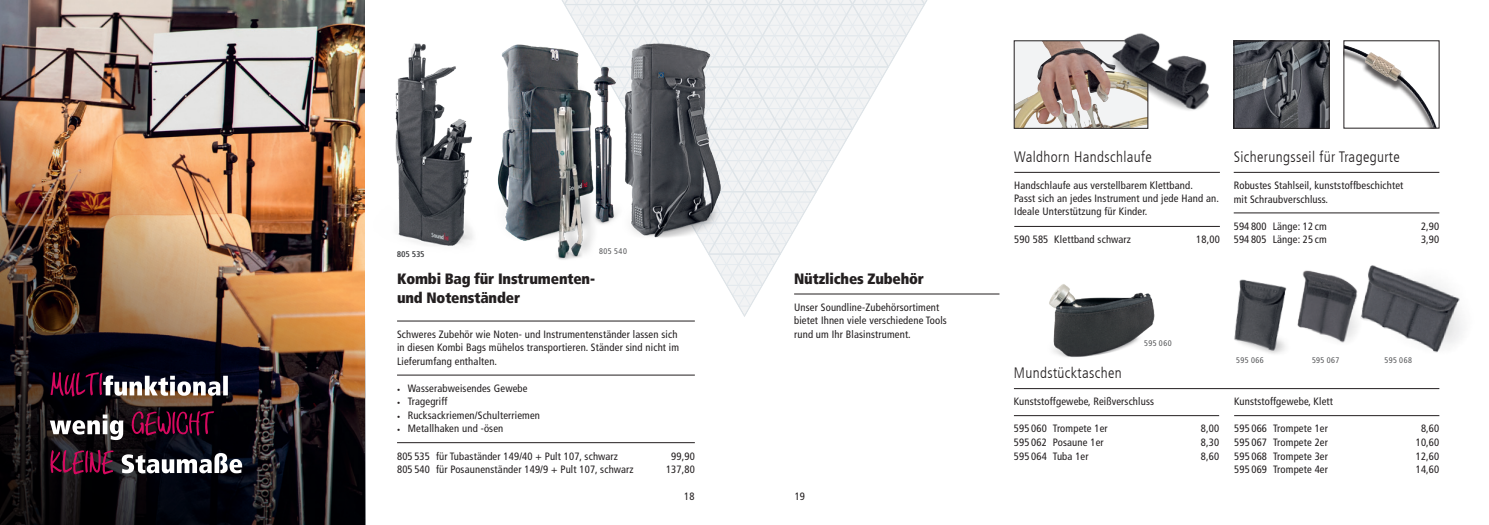
<style>
.page{position:relative;width:1489px;height:525px;background:#fff}
.page>*{position:absolute;margin:0;border:0;box-sizing:border-box;transform-origin:0 0}
.t1{font:300 condensed 15px "Frutiger LT Com";letter-spacing:.025em;color:#231f20}
.t2{font:900 condensed 15px/18.8px "Frutiger LT Com";letter-spacing:-.01em;color:#231f20}
.t3{font:condensed 10.62px/13.5px "Frutiger LT Com";letter-spacing:.015em;color:#231f20}
.t4{font:condensed 8.12px "Frutiger LT Com";letter-spacing:.055em;color:#57585a}
.s1{font-size:6.25px}
</style>
<div class="page">
<svg style="left:561px;top:0;width:383px;height:317px"></svg>
<img style="left:395px;top:43px;width:78px;height:203px">
<img style="left:497px;top:42px;width:147px;height:221px">
<img style="left:622px;top:41px;width:101px;height:198px">
<img style="left:0;top:0;width:364px;height:101px">
<img style="left:0;top:101px;width:365px;height:423px">
<img style="left:1049px;top:284px;width:106px;height:73px">
<img style="left:1235px;top:43px;width:92px;height:83px">
<div style="left:1233px;top:41px;width:96px;height:87px;border:1px solid #231f20"></div>
<img style="left:1300px;top:270px;width:46px;height:73px">
<img style="left:1234px;top:279px;width:66px;height:75px">
<img style="left:1015px;top:43px;width:130px;height:83px">
<img style="left:1097px;top:33px;width:112px;height:91px">
<img style="left:1345px;top:45px;width:91px;height:81px">
<img style="left:1346px;top:265px;width:117px;height:88px">
<hr style="left:397px;top:320px;width:297px;height:1px;background:#231f20">
<hr style="left:397px;top:374px;width:297px;height:1px;background:#231f20">
<hr style="left:397px;top:442px;width:297px;height:1px;background:#231f20">
<svg style="left:122px;top:452px;width:120px;height:21px"></svg>
<svg style="left:50px;top:449px;width:63px;height:25px;background:#51112e"></svg>
<svg style="left:132px;top:411px;width:82px;height:24px;background:#440623"></svg>
<svg style="left:50px;top:414px;width:73px;height:26px"></svg>
<svg style="left:50px;top:372px;width:178px;height:24px"></svg>
<hr style="left:1014px;top:172px;width:205px;height:1px;background:#231f20">
<hr style="left:1014px;top:226px;width:205px;height:1px;background:#231f20">
<hr style="left:1233px;top:172px;width:206px;height:1px;background:#231f20">
<hr style="left:1233px;top:212px;width:206px;height:1px;background:#231f20">
<hr style="left:794px;top:293px;width:205px;height:1px;background:#231f20">
<hr style="left:1013px;top:388px;width:426px;height:1px;background:#231f20">
<hr style="left:1013px;top:415px;width:205px;height:1px;background:#231f20">
<hr style="left:1233px;top:415px;width:206px;height:1px;background:#231f20">
<p class="t4" style="left:397px;top:249px;width:29px">805 535</p>
<p class="t4" style="left:599px;top:246px;width:29px">805 540</p>
<h1 class="t2" style="left:397px;top:269px;width:199px">Kombi Bag für Instrumenten&shy;und Notenständer</h1>
<p class="t3" style="left:397px;top:327px;width:283px">Schweres Zubehör wie Noten- und Instrumentenständer lassen sich in diesen Kombi Bags mühelos transportieren. Ständer sind nicht im<br>Lieferumfang enthalten.</p>
<p class="t3" style="left:397px;top:381px;width:132px"><span class="s1">•</span> Wasserabweisendes Gewebe</p>
<p class="t3" style="left:397px;top:395px;width:52px"><span class="s1">•</span> Tragegriff</p>
<p class="t3" style="left:397px;top:408px;width:144px"><span class="s1">•</span> Rucksackriemen/Schulterriemen</p>
<p class="t3" style="left:397px;top:422px;width:108px"><span class="s1">•</span> Metallhaken und -ösen</p>
<p class="t3" style="left:397px;top:449px;width:222px">805 535 für Tubaständer 149/40 + Pult 107, schwarz</p>
<p class="t3" style="left:671px;top:449px;width:25px">99,90</p>
<p class="t3" style="left:397px;top:462px;width:238px">805 540 für Posaunenständer 149/9 + Pult 107, schwarz</p>
<p class="t3" style="left:666px;top:462px;width:30px">137,80</p>
<h1 class="t2" style="left:794px;top:269px;width:131px">Nützliches Zubehör</h1>
<p class="t3" style="left:794px;top:300px;width:154px">Unser Soundline-Zubehörsortiment bietet Ihnen viele verschiedene Tools rund um Ihr Blasinstrument.</p>
<p class="t3" style="left:684px;top:489px;width:12px">18</p>
<p class="t3" style="left:794px;top:489px;width:12px">19</p>
<h1 class="t1" style="left:1014px;top:148px;width:139px">Waldhorn Handschlaufe</h1>
<p class="t3" style="left:1014px;top:179px;width:206px;line-height:12.8px">Handschlaufe aus verstellbarem Klettband.<br>Passt sich an jedes Instrument und jede Hand an.<br>Ideale Unterstützung für Kinder.</p>
<p class="t3" style="left:1014px;top:233px;width:118px">590 585 Klettband schwarz</p>
<p class="t3" style="left:1196px;top:233px;width:25px">18,00</p>
<h1 class="t1" style="left:1233px;top:148px;width:168px">Sicherungsseil für Tragegurte</h1>
<p class="t3" style="left:1233px;top:179px;width:171px">Robustes Stahlseil, kunststoffbeschichtet mit Schraubverschluss.</p>
<p class="t3" style="left:1233px;top:219px;width:94px">594 800 Länge: 12 cm</p>
<p class="t3" style="left:1420px;top:219px;width:20px">2,90</p>
<p class="t3" style="left:1233px;top:233px;width:94px">594 805 Länge: 25 cm</p>
<p class="t3" style="left:1420px;top:233px;width:20px">3,90</p>
<p class="t4" style="left:1144px;top:338px;width:29px">595 060</p>
<h1 class="t1" style="left:1013px;top:364px;width:109px">Mundstücktaschen</h1>
<p class="t3" style="left:1013px;top:395px;width:142px">Kunststoffgewebe, Reißverschluss</p>
<p class="t3" style="left:1013px;top:422px;width:95px">595 060 Trompete 1er</p>
<p class="t3" style="left:1200px;top:422px;width:20px">8,00</p>
<p class="t3" style="left:1013px;top:435px;width:91px">595 062 Posaune 1er</p>
<p class="t3" style="left:1200px;top:435px;width:20px">8,30</p>
<p class="t3" style="left:1013px;top:449px;width:76px">595 064 Tuba 1er</p>
<p class="t3" style="left:1200px;top:449px;width:20px">8,60</p>
<p class="t4" style="left:1236px;top:355px;width:29px">595 066</p>
<p class="t4" style="left:1311px;top:355px;width:29px">595 067</p>
<p class="t4" style="left:1384px;top:355px;width:29px">595 068</p>
<p class="t3" style="left:1233px;top:395px;width:100px">Kunststoffgewebe, Klett</p>
<p class="t3" style="left:1233px;top:422px;width:95px">595 066 Trompete 1er</p>
<p class="t3" style="left:1420px;top:422px;width:20px">8,60</p>
<p class="t3" style="left:1233px;top:435px;width:95px">595 067 Trompete 2er</p>
<p class="t3" style="left:1415px;top:435px;width:25px">10,60</p>
<p class="t3" style="left:1233px;top:449px;width:95px">595 068 Trompete 3er</p>
<p class="t3" style="left:1415px;top:449px;width:25px">12,60</p>
<p class="t3" style="left:1233px;top:462px;width:95px">595 069 Trompete 4er</p>
<p class="t3" style="left:1415px;top:462px;width:25px">14,60</p>
</div>
